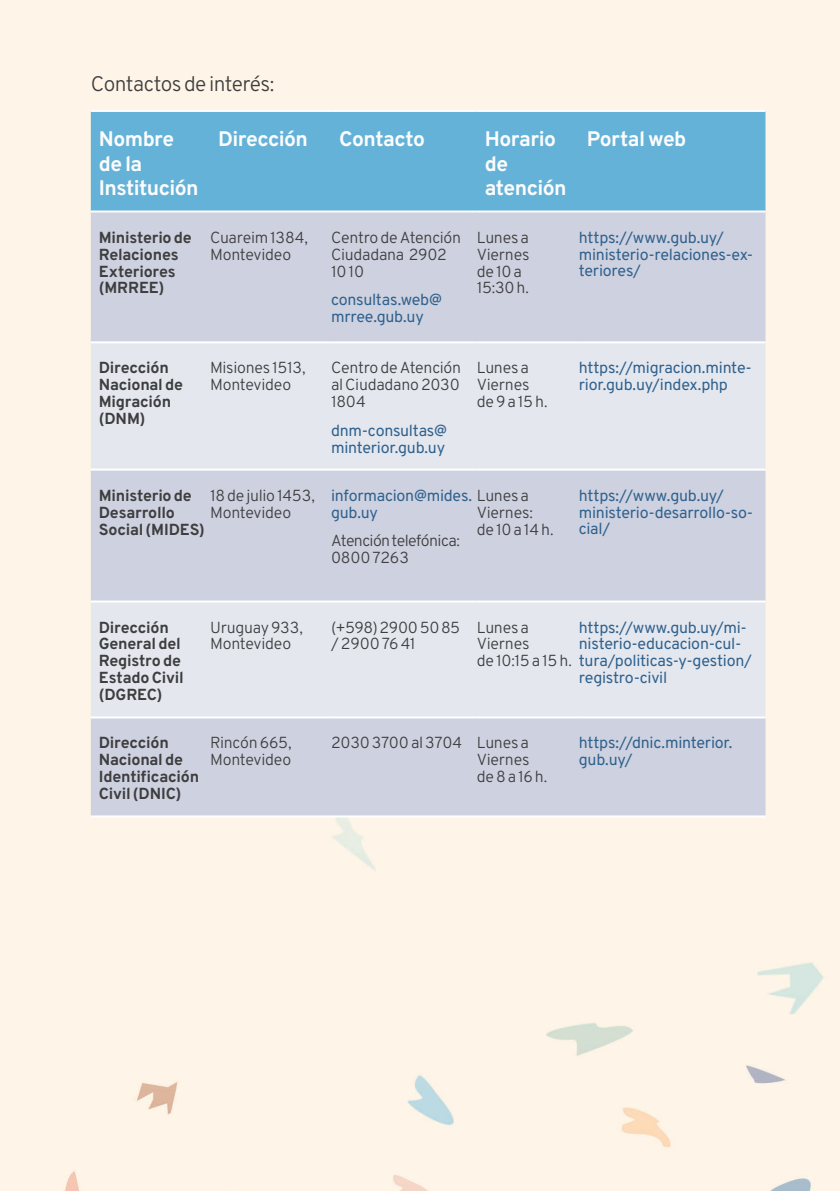
<style>
.page{position:relative;width:840px;height:1191px;background:#fff}
.page>*{position:absolute;margin:0;border:0;box-sizing:border-box;transform-origin:0 0}
.t1{font:700 21px/24px "Overpass";letter-spacing:-.025em;color:#fcfcfc}
.t2{font:300 21px "Overpass";letter-spacing:-.03em;color:#3e3e3f}
.t3{font:300 16px/17px "Overpass";letter-spacing:-.015em;color:#3e3e3f}
.t4{font:16px/17px "Overpass";letter-spacing:-.015em;color:#30628e}
.t5{font:700 16px/17px "Overpass";letter-spacing:-.015em;color:#3e3e3f}
.t6{font:300 16px/17px "Overpass";letter-spacing:-.035em;color:#3e3e3f}
.s1{font-weight:300;color:#3e3e3f}
.s2{font-weight:400;color:#30628e}
</style>
<div class="page">
<div style="left:91px;top:112px;width:674px;height:98px;background:#65b2d8"></div>
<div style="left:91px;top:212px;width:119px;height:603px;background:#ced1df"></div>
<div style="left:210px;top:212px;width:555px;height:603px;background:#ced1df"></div>
<svg style="left:91px;top:343px;width:119px;height:373px;background:#dcdfe8"></svg>
<svg style="left:210px;top:343px;width:555px;height:373px;background:#dcdfe8"></svg>
<hr style="left:91px;top:341px;width:119px;height:2px;background:#fff">
<hr style="left:210px;top:341px;width:121px;height:2px;background:#fff">
<hr style="left:331px;top:341px;width:145px;height:2px;background:#fff">
<hr style="left:476px;top:341px;width:102px;height:2px;background:#fff">
<hr style="left:578px;top:341px;width:187px;height:2px;background:#fff">
<hr style="left:91px;top:468px;width:119px;height:2px;background:#fff">
<hr style="left:210px;top:468px;width:121px;height:2px;background:#fff">
<hr style="left:331px;top:468px;width:145px;height:2px;background:#fff">
<hr style="left:476px;top:468px;width:102px;height:2px;background:#fff">
<hr style="left:578px;top:468px;width:187px;height:2px;background:#fff">
<hr style="left:91px;top:600px;width:119px;height:2px;background:#fff">
<hr style="left:210px;top:600px;width:121px;height:2px;background:#fff">
<hr style="left:331px;top:600px;width:145px;height:2px;background:#fff">
<hr style="left:476px;top:600px;width:102px;height:2px;background:#fff">
<hr style="left:578px;top:600px;width:187px;height:2px;background:#fff">
<hr style="left:91px;top:716px;width:119px;height:2px;background:#fff">
<hr style="left:210px;top:716px;width:121px;height:2px;background:#fff">
<hr style="left:331px;top:716px;width:145px;height:2px;background:#fff">
<hr style="left:476px;top:716px;width:102px;height:2px;background:#fff">
<hr style="left:578px;top:716px;width:187px;height:2px;background:#fff">
<h1 class="t2" style="left:91px;top:66px;width:185px">Contactos de interés:</h1>
<h1 class="t1" style="left:99px;top:126px;width:101px">Nombre de la<br>Institución</h1>
<h1 class="t1" style="left:218px;top:126px;width:91px">Dirección</h1>
<h1 class="t1" style="left:339px;top:126px;width:87px">Contacto</h1>
<h1 class="t1" style="left:484px;top:126px;width:83px">Horario de atención</h1>
<h1 class="t1" style="left:586px;top:126px;width:101px">Portal web</h1>
<p class="t5" style="left:99px;top:228px;width:94px">Ministerio de<br>Relaciones<br>Exteriores (MRREE)</p>
<p class="t3" style="left:210px;top:228px;width:99px">Cuareim 1384,<br>Montevideo</p>
<p class="t3" style="left:331px;top:228px;width:131px">Centro de Atención<br>Ciudadana 2902<br>10 10</p>
<p class="t4" style="left:331px;top:290px;width:112px">consultas.web@ mrree.gub.uy</p>
<p class="t3" style="left:476px;top:228px;width:54px">Lunes a<br>Viernes de 10 a<br>15:30 h.</p>
<p class="t4" style="left:578px;top:228px;width:176px">https://www.gub.uy/ ministerio-relaciones-ex&shy;teriores/</p>
<p class="t5" style="left:99px;top:359px;width:86px">Dirección<br>Nacional de<br>Migración (DNM)</p>
<p class="t3" style="left:210px;top:359px;width:97px">Misiones 1513,<br>Montevideo</p>
<p class="t3" style="left:331px;top:359px;width:131px;text-align:justify">Centro de Atención al Ciudadano 2030<br>1804</p>
<p class="t4" style="left:331px;top:421px;width:117px">dnm-consultas@ minterior.gub.uy</p>
<p class="t3" style="left:476px;top:359px;width:72px">Lunes a<br>Viernes de 9 a 15 h.</p>
<p class="t4" style="left:578px;top:359px;width:174px">https://migracion.minte&shy;rior.gub.uy/index.php</p>
<p class="t5" style="left:99px;top:486px;width:107px">Ministerio de<br>Desarrollo<br>Social (MIDES)</p>
<p class="t3" style="left:210px;top:486px;width:106px">18 de julio 1453,<br>Montevideo</p>
<p class="t4" style="left:331px;top:486px;width:199px">informacion@mides. <span class="s1">Lunes a </span>gub.uy</p>
<p class="t6" style="left:331px;top:531px;width:130px">Atención telefónica:<br>0800 7263</p>
<p class="t3" style="left:476px;top:503px;width:78px">Viernes: de 10 a 14 h.</p>
<p class="t4" style="left:578px;top:486px;width:176px">https://www.gub.uy/ ministerio-desarrollo-so&shy;cial/</p>
<p class="t5" style="left:99px;top:618px;width:86px">Dirección<br>General del<br>Registro de<br>Estado Civil (DGREC)</p>
<p class="t3" style="left:210px;top:618px;width:94px">Uruguay 933,<br>Montevideo</p>
<p class="t3" style="left:331px;top:618px;width:131px">(+598) 2900 50 85 / 2900 76 41</p>
<p class="t3" style="left:476px;top:618px;width:277px">Lunes a<br>Viernes<br>de 10:15 a 15 h. <span class="s2">tura/politicas-y-gestion/</span></p>
<p class="t4" style="left:578px;top:618px;width:169px">https://www.gub.uy/mi&shy;nisterio-educacion-cul-</p>
<p class="t4" style="left:578px;top:668px;width:90px">registro-civil</p>
<p class="t5" style="left:99px;top:733px;width:102px">Dirección<br>Nacional de<br>Identificación<br>Civil (DNIC)</p>
<p class="t3" style="left:210px;top:733px;width:83px">Rincón 665,<br>Montevideo</p>
<p class="t3" style="left:476px;top:733px;width:72px;text-indent:-146px">2030 3700 al 3704 Lunes a<br>Viernes de 8 a 16 h.</p>
<p class="t4" style="left:578px;top:733px;width:155px">https://dnic.minterior. gub.uy/</p>
</div>
